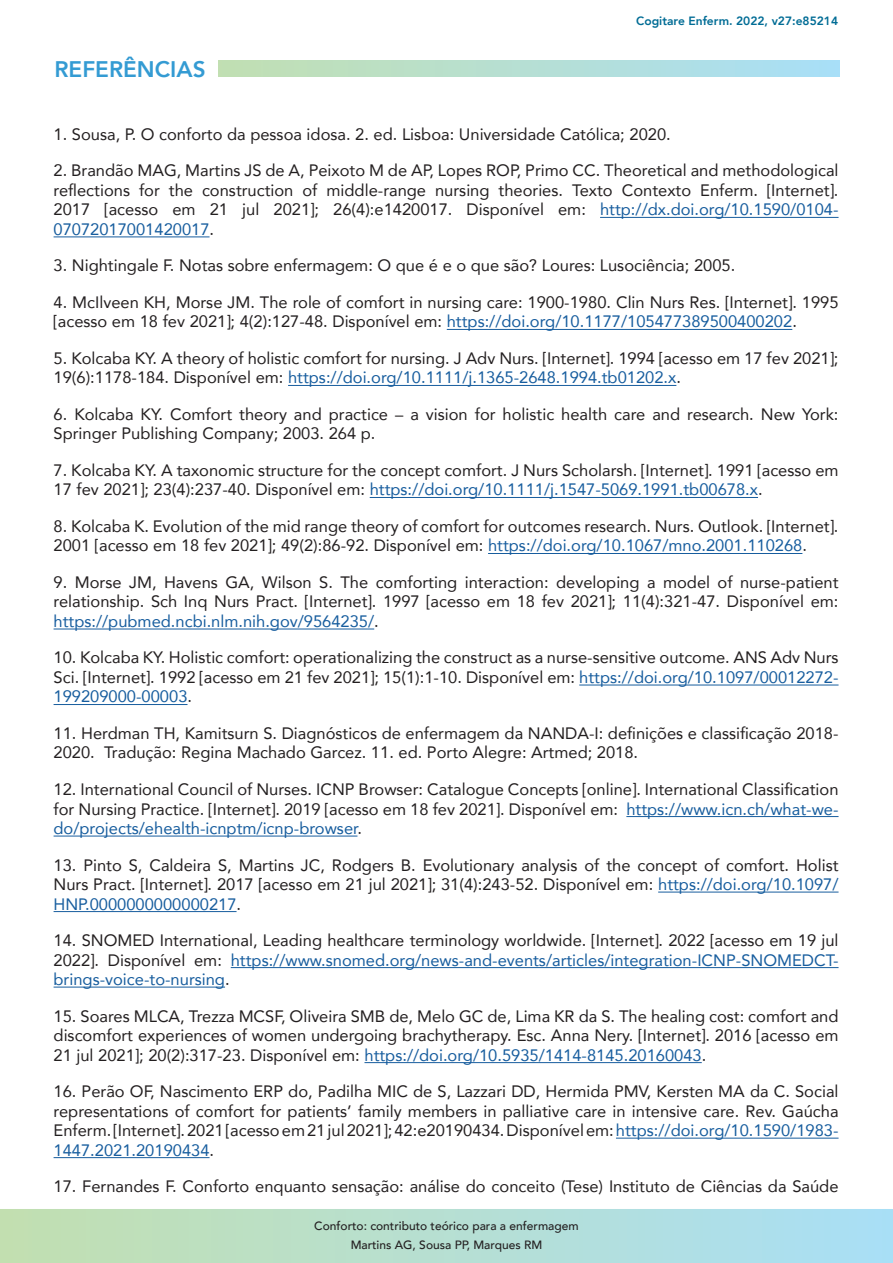
<style>
.page{position:relative;width:893px;height:1263px;background:#fff}
.page>*{position:absolute;margin:0;border:0;box-sizing:border-box;transform-origin:0 0}
.t1{font:800 22.5px "Avenir";color:#349bd3}
.TEXTO{font:16.5px/19.5px "Avenir";color:#231f20;text-align:justify}
.t2{font:500 12px/18.6px "Avenir";color:#231f20;text-align:center}
.t3{font:800 12px "Avenir";color:#006c95}
.s1{color:#175d9e}
</style>
<div class="page">
<svg style="left:0;top:1209px;width:893px;height:54px;background:#b6dfd2"></svg>
<div style="left:218px;top:60px;width:621px;height:17px;background:linear-gradient(to right,#c2dfb1,#a9dff7)"></div>
<hr style="left:600px;top:217px;width:238px;height:1px;background:#175d9e">
<hr style="left:54px;top:236px;width:156px;height:1px;background:#175d9e">
<hr style="left:447px;top:329px;width:345px;height:1px;background:#175d9e">
<hr style="left:288px;top:385px;width:388px;height:1px;background:#175d9e">
<hr style="left:370px;top:497px;width:388px;height:1px;background:#175d9e">
<hr style="left:488px;top:553px;width:314px;height:1px;background:#175d9e">
<hr style="left:54px;top:629px;width:320px;height:1px;background:#175d9e">
<hr style="left:579px;top:685px;width:259px;height:1px;background:#175d9e">
<hr style="left:54px;top:704px;width:134px;height:1px;background:#175d9e">
<hr style="left:626px;top:816px;width:212px;height:1px;background:#175d9e">
<hr style="left:54px;top:836px;width:303px;height:1px;background:#175d9e">
<hr style="left:658px;top:892px;width:180px;height:1px;background:#175d9e">
<hr style="left:54px;top:911px;width:183px;height:1px;background:#175d9e">
<hr style="left:231px;top:967px;width:607px;height:1px;background:#175d9e">
<hr style="left:54px;top:987px;width:171px;height:1px;background:#175d9e">
<hr style="left:364px;top:1062px;width:338px;height:1px;background:#175d9e">
<hr style="left:616px;top:1138px;width:222px;height:1px;background:#175d9e">
<hr style="left:54px;top:1157px;width:156px;height:1px;background:#175d9e">
<p class="t1" style="left:54px;top:48px;width:153px">REFERÊNCIAS</p>
<p class="t3" style="left:636px;top:10px;width:203px">Cogitare Enferm. 2022, v27:e85214</p>
<p class="TEXTO" style="left:54px;top:124px;width:619px">1. Sousa, P. O conforto da pessoa idosa. 2. ed. Lisboa: Universidade Católica; 2020.</p>
<p class="TEXTO" style="left:54px;top:160px;width:786px">2. Brandão MAG, Martins JS de A, Peixoto M de AP, Lopes ROP, Primo CC. Theoretical and methodological reflections for the construction of middle-range nursing theories. Texto Contexto Enferm. [Internet].<br>2017 [acesso em 21 jul 2021]; 26(4):e1420017. Disponível em: <span class="s1">http://dx.doi.org/10.1590/0104- 07072017001420017</span>.</p>
<p class="TEXTO" style="left:54px;top:255px;width:683px">3. Nightingale F. Notas sobre enfermagem: O que é e o que são? Loures: Lusociência; 2005.</p>
<p class="TEXTO" style="left:54px;top:292px;width:786px">4. McIlveen KH, Morse JM. The role of comfort in nursing care: 1900-1980. Clin Nurs Res. [Internet]. 1995 [acesso em 18 fev 2021]; 4(2):127-48. Disponível em: <span class="s1">https://doi.org/10.1177/105477389500400202</span>.</p>
<p class="TEXTO" style="left:54px;top:348px;width:786px">5. Kolcaba KY. A theory of holistic comfort for nursing. J Adv Nurs. [Internet]. 1994 [acesso em 17 fev 2021];<br>19(6):1178-184. Disponível em: <span class="s1">https://doi.org/10.1111/j.1365-2648.1994.tb01202.x</span>.</p>
<p class="TEXTO" style="left:54px;top:404px;width:786px">6. Kolcaba KY. Comfort theory and practice – a vision for holistic health care and research. New York:<br>Springer Publishing Company; 2003. 264 p.</p>
<p class="TEXTO" style="left:54px;top:460px;width:786px">7. Kolcaba KY. A taxonomic structure for the concept comfort. J Nurs Scholarsh. [Internet]. 1991 [acesso em<br>17 fev 2021]; 23(4):237-40. Disponível em: <span class="s1">https://doi.org/10.1111/j.1547-5069.1991.tb00678.x</span>.</p>
<p class="TEXTO" style="left:54px;top:516px;width:786px">8. Kolcaba K. Evolution of the mid range theory of comfort for outcomes research. Nurs. Outlook. [Internet].<br>2001 [acesso em 18 fev 2021]; 49(2):86-92. Disponível em: <span class="s1">https://doi.org/10.1067/mno.2001.110268</span>.</p>
<p class="TEXTO" style="left:54px;top:572px;width:786px">9. Morse JM, Havens GA, Wilson S. The comforting interaction: developing a model of nurse-patient relationship. Sch Inq Nurs Pract. [Internet]. 1997 [acesso em 18 fev 2021]; 11(4):321-47. Disponível em: <span class="s1">https://pubmed.ncbi.nlm.nih.gov/9564235/</span>.</p>
<p class="TEXTO" style="left:54px;top:647px;width:786px">10. Kolcaba KY. Holistic comfort: operationalizing the construct as a nurse-sensitive outcome. ANS Adv Nurs Sci. [Internet]. 1992 [acesso em 21 fev 2021]; 15(1):1-10. Disponível em: <span class="s1">https://doi.org/10.1097/00012272- 199209000-00003</span>.</p>
<p class="TEXTO" style="left:54px;top:723px;width:786px">11. Herdman TH, Kamitsurn S. Diagnósticos de enfermagem da NANDA-I: definições e classificação 2018-<br>2020. Tradução: Regina Machado Garcez. 11. ed. Porto Alegre: Artmed; 2018.</p>
<p class="TEXTO" style="left:54px;top:779px;width:786px">12. International Council of Nurses. ICNP Browser: Catalogue Concepts [online]. International Classification for Nursing Practice. [Internet]. 2019 [acesso em 18 fev 2021]. Disponível em: <span class="s1">https://www.icn.ch/what-we&shy;do/projects/ehealth-icnptm/icnp-browser</span>.</p>
<p class="TEXTO" style="left:54px;top:854px;width:786px">13. Pinto S, Caldeira S, Martins JC, Rodgers B. Evolutionary analysis of the concept of comfort. Holist Nurs Pract. [Internet]. 2017 [acesso em 21 jul 2021]; 31(4):243-52. Disponível em: <span class="s1">https://doi.org/10.1097/ HNP.0000000000000217</span>.</p>
<p class="TEXTO" style="left:54px;top:930px;width:786px">14. SNOMED International, Leading healthcare terminology worldwide. [Internet]. 2022 [acesso em 19 jul 2022]. Disponível em: <span class="s1">https://www.snomed.org/news-and-events/articles/integration-ICNP-SNOMEDCT&shy;brings-voice-to-nursing</span>.</p>
<p class="TEXTO" style="left:54px;top:1005px;width:786px">15. Soares MLCA, Trezza MCSF, Oliveira SMB de, Melo GC de, Lima KR da S. The healing cost: comfort and discomfort experiences of women undergoing brachytherapy. Esc. Anna Nery. [Internet]. 2016 [acesso em 21 jul 2021]; 20(2):317-23. Disponível em: <span class="s1">https://doi.org/10.5935/1414-8145.20160043</span>.</p>
<p class="TEXTO" style="left:54px;top:1081px;width:786px">16. Perão OF, Nascimento ERP do, Padilha MIC de S, Lazzari DD, Hermida PMV, Kersten MA da C. Social representations of comfort for patients’ family members in palliative care in intensive care. Rev. Gaúcha Enferm. [Internet]. 2021 [acesso em 21 jul 2021]; 42:e20190434. Disponível em: <span class="s1">https://doi.org/10.1590/1983- 1447.2021.20190434</span>.</p>
<p class="TEXTO" style="left:54px;top:1176px;width:786px">17. Fernandes F. Conforto enquanto sensação: análise do conceito (Tese) Instituto de Ciências da Saúde</p>
<p class="t2" style="left:314px;top:1216px;width:266px">Conforto: contributo teórico para a enfermagem<br>Martins AG, Sousa PP, Marques RM</p>
</div>
